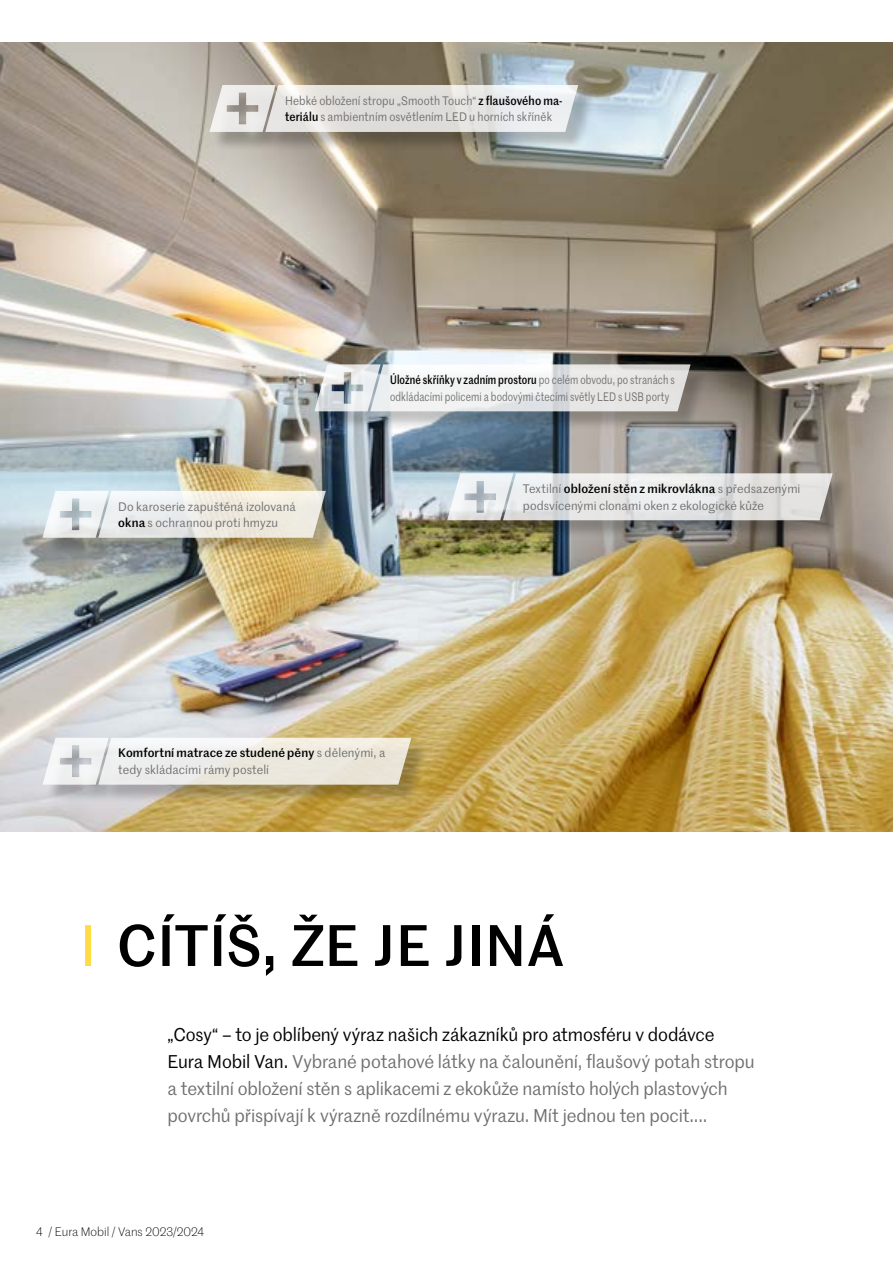
<style>
.page{position:relative;width:893px;height:1263px;background:#fff}
.page>*{position:absolute;margin:0;border:0;box-sizing:border-box;transform-origin:0 0}
.t1{font:500 57px "Marr Sans";letter-spacing:.02em;color:#000}
.t2{font:18px/27px "Marr Sans";letter-spacing:-.01em;color:#706f6f}
.t3{font:12px/16.5px "Marr Sans";letter-spacing:.005em;color:#706f6f}
.t4{font:12px/16.5px "Marr Sans";letter-spacing:.005em;color:#706f6f;scale:.81 1}
.t5{font:12px/16.5px "Marr Sans";letter-spacing:.005em;color:#706f6f;scale:.92 1}
.t6{font:300 12px "Marr Sans";color:#000}
.s1{font-weight:500;color:#000}
.s2{color:#000}
</style>
<div class="page">
<img style="left:0;top:43px;width:893px;height:789px">
<div style="left:212px;top:88px;width:384px;height:63px;background:#000;opacity:.3"></div>
<svg style="left:209px;top:85px;width:369px;height:47px;background:#e2e1df"></svg>
<div style="left:317px;top:367px;width:391px;height:63px;background:#000;opacity:.3"></div>
<svg style="left:314px;top:364px;width:377px;height:47px"></svg>
<div style="left:45px;top:740px;width:384px;height:63px;background:#000;opacity:.3"></div>
<svg style="left:43px;top:738px;width:368px;height:47px"></svg>
<div style="left:45px;top:493px;width:299px;height:63px;background:#000;opacity:.3"></div>
<svg style="left:43px;top:491px;width:283px;height:47px"></svg>
<div style="left:450px;top:476px;width:400px;height:63px;background:#000;opacity:.3"></div>
<svg style="left:447px;top:473px;width:386px;height:47px;background:#e0e1e2"></svg>
<div style="left:85px;top:925px;width:6px;height:41px;background:#ffdc44"></div>
<p class="t5" style="left:285px;top:92px;width:303px">Hebké obložení stropu „Smooth Touch“ <span class="s1">z flaušového ma‑ teriálu</span> s ambientním osvětlením LED u horních skříněk</p>
<p class="t3" style="left:118px;top:497px;width:179px">Do karoserie zapuštěná izolovaná <span class="s1">okna</span> s ochrannou proti hmyzu</p>
<p class="t4" style="left:390px;top:371px;width:353px"><span class="s1">Úložné skříňky v zadním prostoru</span> po celém obvodu, po stranách s odkládacími policemi a bodovými čtecími světly LED s USB porty</p>
<p class="t3" style="left:523px;top:480px;width:279px">Textilní <span class="s1">obložení stěn z mikrovlákna</span> s předsazenými podsvícenými clonami oken z ekologické kůže</p>
<p class="t3" style="left:118px;top:744px;width:269px"><span class="s1">Komfortní matrace ze studené pěny</span> s dělenými, a tedy skládacími rámy postelí</p>
<h1 class="t1" style="left:117px;top:904px;width:449px">CÍTÍŠ, ŽE JE JINÁ</h1>
<p class="t2" style="left:168px;top:1021px;width:588px"><span class="s2">„Cosy“ – to je oblíbený výraz našich zákazníků pro atmosféru v dodávce Eura Mobil Van.</span> Vybrané potahové látky na čalounění, flaušový potah stropu a textilní obložení stěn s aplikacemi z ekokůže namísto holých plastových povrchů přispívají k výrazně rozdílnému výrazu. Mít jednou ten pocit....</p>
<p class="t6" style="left:36px;top:1223px;width:169px">4 / Eura Mobil / Vans 2023/2024</p>
</div>
